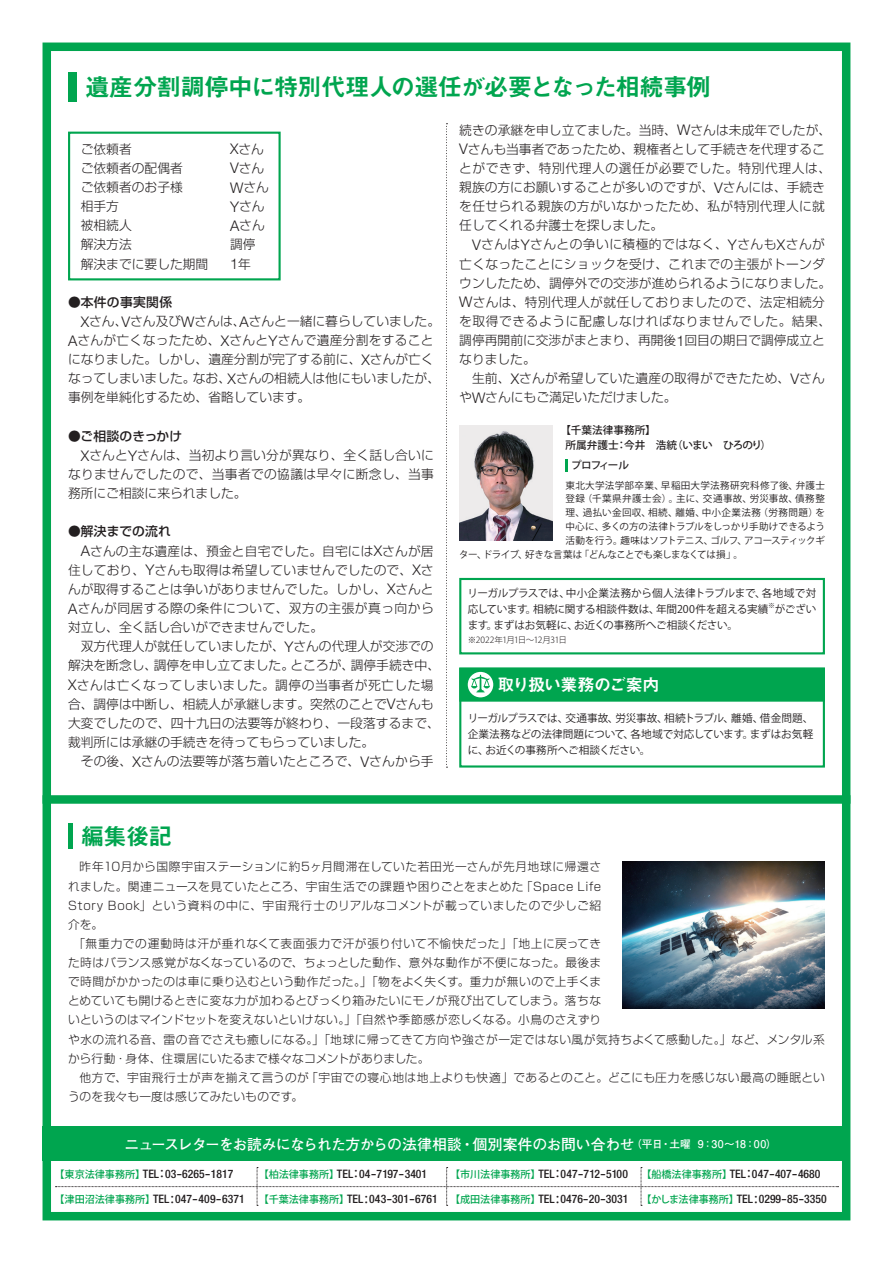
<style>
.page{position:relative;width:893px;height:1263px;background:#fff}
.page>*{position:absolute;margin:0;border:0;box-sizing:border-box;transform-origin:0 0}
.t1{font:24.45px "Midashi Go Pr 6 N MB31";letter-spacing:-.045em;color:#00a54f}
.t2{font:23.4px "Midashi Go Pr 6 N MB31";color:#00a54f}
.t3{font:16.95px "Midashi Go Pr 6 N MB31";letter-spacing:-.035em;color:#fff}
.t4{font:700 14.85px "Futo Go B101 Pr 6 N";letter-spacing:-.045em;color:#fff}
.t5{font:300 14.7px "Helvetica Neue";color:#231f20}
.t6{font:300 12.75px/19.2px "Shin Go Pr 6 N";letter-spacing:.005em;color:#231f20}
.t7{font:300 12.75px/19.2px "Shin Go Pr 6 N";letter-spacing:.025em;color:#231f20}
.t8{font:300 12.75px "Shin Go Pr 6 N";letter-spacing:.035em;color:#231f20}
.t9{font:300 12.75px "Shin Go Pr 6 N";letter-spacing:.04em;color:#231f20}
.t10{font:500 12.75px "Shin Go Pr 6 N";letter-spacing:.015em;color:#231f20}
.t11{font:300 11.7px "Shin Go Pr 6 N";letter-spacing:.03em;color:#231f20}
.t12{font:500 condensed 11.7px/25.5px "Helvetica Neue";color:#231f20}
.t13{font:300 11.7px "Shin Go Pr 6 N";letter-spacing:.055em;color:#231f20}
.t14{font:300 11.7px "Shin Go Pr 6 N";letter-spacing:.05em;color:#231f20}
.t15{font:300 11.7px "Shin Go Pr 6 N";letter-spacing:.01em;color:#231f20}
.t16{font:10.65px/15.9px "Koz Go Pr 6 N";letter-spacing:-.01em;color:#231f20}
.t17{font:500 10.65px/14.9px "Koz Go Pr 6 N";color:#231f20}
.t18{font:9.6px "Koz Go Pr 6 N";letter-spacing:.04em;color:#231f20}
.t19{font:9.6px "Koz Go Pr 6 N";letter-spacing:-.04em;color:#231f20}
.t20{font:9.6px "Koz Go Pr 6 N";letter-spacing:-.03em;color:#231f20}
.t21{font:9.6px "Koz Go Pr 6 N";letter-spacing:-.025em;color:#231f20}
.t22{font:9.6px "Koz Go Pr 6 N";letter-spacing:.035em;color:#231f20}
.t23{font:300 8.55px "Koz Go Pr 6 N";letter-spacing:-.05em;color:#231f20}
.t24{font:6.9px "Koz Go Pr 6 N";color:#231f20}
.s1{font-family:"Helvetica Neue";font-size:14.7px}
.s2{font-family:"Shin Go Pr 6 N";font-size:12.75px}
.s3{font-size:10.65px}
.s4{font-family:"Koz Go Pr 6 N";font-stretch:normal;font-size:10.05px;color:#00a54f}
.s5{font-family:"Koz Go Pr 6 N";font-stretch:normal}
</style>
<div class="page">
<div style="left:43px;top:43px;width:807px;height:1177px;border:9px solid #00a54f"></div>
<svg style="left:446px;top:123px;width:1px;height:645px"></svg>
<div style="left:43px;top:795px;width:807px;height:9px;background:#00a54f"></div>
<div style="left:43px;top:1127px;width:807px;height:34px;background:#00a54f"></div>
<svg style="left:55px;top:1167px;width:783px;height:39px"></svg>
<hr style="left:68px;top:823px;width:4px;height:25px;background:#00a54f">
<img style="left:622px;top:861px;width:203px;height:147px">
<div style="left:68px;top:72px;width:9px;height:30px;background:#00a54f"></div>
<div style="left:68px;top:132px;width:213px;height:148px;border:2px solid #00a54f"></div>
<div style="left:459px;top:578px;width:366px;height:76px;background:#fff;border:2px solid #00a54f"></div>
<img style="left:459px;top:426px;width:94px;height:114px">
<svg style="left:566px;top:459px;width:2px;height:13px"></svg>
<div style="left:459px;top:668px;width:366px;height:99px;background:#fff;border:2px solid #00a54f"></div>
<div style="left:459px;top:668px;width:366px;height:34px;background:#00a54f;border:2px solid #00a54f"></div>
<div style="left:468px;top:672px;width:25px;height:25px;background:#fff;border-radius:50%"></div>
<svg style="left:471px;top:674px;width:19px;height:19px"></svg>
<h1 class="t1" style="left:85px;top:68px;width:627px">遺産分割調停中に特別代理人の選任が必要となった相続事例</h1>
<p class="t6" style="left:81px;top:138px;width:53px">ご依頼者</p>
<p class="t6" style="left:230px;top:138px;width:35px"><span class="s1">X</span>さん</p>
<p class="t6" style="left:81px;top:157px;width:104px">ご依頼者の配偶者</p>
<p class="t6" style="left:230px;top:157px;width:36px"><span class="s1">V</span>さん</p>
<p class="t6" style="left:81px;top:176px;width:104px">ご依頼者のお子様</p>
<p class="t6" style="left:230px;top:176px;width:40px"><span class="s1">W</span>さん</p>
<p class="t6" style="left:81px;top:195px;width:40px">相手方</p>
<p class="t6" style="left:230px;top:195px;width:36px"><span class="s1">Y</span>さん</p>
<p class="t6" style="left:81px;top:215px;width:53px">被相続人</p>
<p class="t6" style="left:230px;top:215px;width:36px"><span class="s1">A</span>さん</p>
<p class="t6" style="left:81px;top:234px;width:53px">解決方法</p>
<p class="t6" style="left:230px;top:234px;width:27px">調停</p>
<p class="t6" style="left:81px;top:253px;width:129px">解決までに要した期間</p>
<p class="t5" style="left:230px;top:255px;width:22px">1<span class="s2">年</span></p>
<p class="t10" style="left:68px;top:291px;width:106px">●本件の事実関係</p>
<p class="t6" style="left:81px;top:310px;width:361px"><span class="s1">X</span>さん、<span class="s1">V</span>さん及び<span class="s1">W</span>さんは、<span class="s1">A</span>さんと一緒に暮らしていました。</p>
<p class="t6" style="left:68px;top:329px;width:367px"><span class="s1">A</span>さんが亡くなったため、<span class="s1">X</span>さんと<span class="s1">Y</span>さんで遺産分割をすること</p>
<p class="t6" style="left:68px;top:349px;width:367px">になりました。しかし、遺産分割が完了する前に、<span class="s1">X</span>さんが亡く</p>
<p class="t6" style="left:68px;top:368px;width:374px">なってしまいました。なお、<span class="s1">X</span>さんの相続人は他にもいましたが、</p>
<p class="t6" style="left:68px;top:387px;width:244px">事例を単純化するため、省略しています。</p>
<p class="t10" style="left:68px;top:425px;width:116px">●ご相談のきっかけ</p>
<p class="t6" style="left:81px;top:444px;width:354px"><span class="s1">X</span>さんと<span class="s1">Y</span>さんは、当初より言い分が異なり、全く話し合いに</p>
<p class="t7" style="left:68px;top:463px;width:367px">なりませんでしたので、当事者での協議は早々に断念し、当事</p>
<p class="t6" style="left:68px;top:483px;width:180px">務所にご相談に来られました。</p>
<p class="t10" style="left:68px;top:521px;width:104px">●解決までの流れ</p>
<p class="t6" style="left:81px;top:540px;width:354px"><span class="s1">A</span>さんの主な遺産は、預金と自宅でした。自宅には<span class="s1">X</span>さんが居</p>
<p class="t6" style="left:68px;top:559px;width:367px">住しており、<span class="s1">Y</span>さんも取得は希望していませんでしたので、<span class="s1">X</span>さ</p>
<p class="t6" style="left:68px;top:578px;width:367px">んが取得することは争いがありませんでした。しかし、<span class="s1">X</span>さんと</p>
<p class="t8" style="left:68px;top:598px;width:367px"><span class="s1">A</span>さんが同居する際の条件について、双方の主張が真っ向から</p>
<p class="t6" style="left:68px;top:616px;width:257px">対立し、全く話し合いができませんでした。</p>
<p class="t6" style="left:81px;top:636px;width:354px">双方代理人が就任していましたが、<span class="s1">Y</span>さんの代理人が交渉での</p>
<p class="t6" style="left:68px;top:655px;width:374px">解決を断念し、調停を申し立てました。ところが、調停手続き中、</p>
<p class="t9" style="left:68px;top:674px;width:367px"><span class="s1">X</span>さんは亡くなってしまいました。調停の当事者が死亡した場</p>
<p class="t6" style="left:68px;top:693px;width:367px">合、調停は中断し、相続人が承継します。突然のことで<span class="s1">V</span>さんも</p>
<p class="t6" style="left:68px;top:712px;width:373px">大変でしたので、四十九日の法要等が終わり、一段落するまで、</p>
<p class="t6" style="left:68px;top:731px;width:308px">裁判所には承継の手続きを待ってもらっていました。</p>
<p class="t6" style="left:81px;top:750px;width:354px">その後、<span class="s1">X</span>さんの法要等が落ち着いたところで、<span class="s1">V</span>さんから手</p>
<h2 class="t2" style="left:81px;top:817px;width:93px">編集後記</h2>
<p class="t6" style="left:459px;top:119px;width:374px">続きの承継を申し立てました。当時、<span class="s1">W</span>さんは未成年でしたが、<br><span class="s1">V</span>さんも当事者であったため、親権者として手続きを代理することができず、特別代理人の選任が必要でした。特別代理人は、親族の方にお願いすることが多いのですが、<span class="s1">V</span>さんには、手続きを任せられる親族の方がいなかったため、私が特別代理人に就任してくれる弁護士を探しました。</p>
<p class="t7" style="left:459px;top:234px;width:374px;text-indent:13px"><span class="s1">V</span>さんは<span class="s1">Y</span>さんとの争いに積極的ではなく、<span class="s1">Y</span>さんも<span class="s1">X</span>さんが亡くなったことにショックを受け、これまでの主張がトーンダウンしたため、調停外での交渉が進められるようになりました。<br><span class="s1">W</span>さんは、特別代理人が就任しておりましたので、法定相続分を取得できるように配慮しなければなりませんでした。結果、調停再開前に交渉がまとまり、再開後<span class="s1">1</span>回目の期日で調停成立となりました。</p>
<p class="t6" style="left:459px;top:368px;width:367px;text-indent:13px">生前、<span class="s1">X</span>さんが希望していた遺産の取得ができたため、<span class="s1">V</span>さんや<span class="s1">W</span>さんにもご満足いただけました。</p>
<p class="t17" style="left:566px;top:423px;width:207px;text-indent:-5px">【千葉法律事務所】<br>所属弁護士：今井　浩統（いまい　ひろのり）</p>
<p class="t22" style="left:566px;top:480px;width:261px">東北大学法学部卒業、早稲田大学法務研究科修了後、弁護士</p>
<p class="t18" style="left:566px;top:493px;width:261px">登録（千葉県弁護士会）。主に、交通事故、労災事故、債務整</p>
<p class="t18" style="left:566px;top:507px;width:261px">理、過払い金回収、相続、離婚、中小企業法務（労務問題）を</p>
<p class="t21" style="left:566px;top:521px;width:261px">中心に、多くの方の法律トラブルをしっかり手助けできるよう</p>
<p class="t20" style="left:566px;top:535px;width:261px">活動を行う。趣味はソフトテニス、ゴルフ、アコースティックギ</p>
<p class="t19" style="left:459px;top:549px;width:285px">ター、ドライブ、好きな言葉は「どんなことでも楽しまなくては損」。</p>
<p class="t17" style="left:571px;top:458px;width:59px">プロフィール</p>
<p class="t16" style="left:468px;top:586px;width:350px">リーガルプラスでは、中小企業法務から個人法律トラブルまで、各地域で対応しています。相続に関する相談件数は、年間200件を超える実績</p>
<p class="t24" style="left:768px;top:602px;width:8px">※</p>
<p class="t16" style="left:775px;top:602px;width:43px">がござい</p>
<p class="t16" style="left:468px;top:618px;width:272px">ます。まずはお気軽に、お近くの事務所へご相談ください。</p>
<p class="t23" style="left:468px;top:635px;width:101px">※2022年1月1日～12月31日</p>
<h3 class="t3" style="left:497px;top:671px;width:163px">取り扱い業務のご案内</h3>
<p class="t16" style="left:468px;top:710px;width:347px;text-align:justify">リーガルプラスでは、交通事故、労災事故、相続トラブル、離婚、借金問題、企業法務などの法律問題について、各地域で対応しています。まずはお気軽に、お近くの事務所へご相談ください。</p>
<p class="t11" style="left:80px;top:857px;width:523px">昨年10月から国際宇宙ステーションに約5ヶ月間滞在していた若田光一さんが先月地球に帰還さ</p>
<p class="t11" style="left:68px;top:876px;width:535px">れました。関連ニュースを見ていたところ、宇宙生活での課題や困りごとをまとめた「Space Life</p>
<p class="t13" style="left:68px;top:896px;width:535px">Story Book」という資料の中に、宇宙飛行士のリアルなコメントが載っていましたので少しご紹</p>
<p class="t11" style="left:68px;top:915px;width:37px">介を。</p>
<p class="t14" style="left:74px;top:934px;width:529px">「無重力での運動時は汗が垂れなくて表面張力で汗が張り付いて不愉快だった」「地上に戻ってき</p>
<p class="t11" style="left:68px;top:953px;width:535px">た時はバランス感覚がなくなっているので、ちょっとした動作、意外な動作が不便になった。最後ま</p>
<p class="t11" style="left:68px;top:972px;width:535px">で時間がかかったのは車に乗り込むという動作だった。」「物をよく失くす。重力が無いので上手くま</p>
<p class="t11" style="left:68px;top:991px;width:535px">とめていても開けるときに変な力が加わるとびっくり箱みたいにモノが飛び出てしてしまう。落ちな</p>
<p class="t11" style="left:68px;top:1010px;width:535px">いというのはマインドセットを変えないといけない。」「自然や季節感が恋しくなる。小鳥のさえずり</p>
<p class="t11" style="left:68px;top:1029px;width:758px">や水の流れる音、雷の音でさえも癒しになる。」「地球に帰ってきて方向や強さが一定ではない風が気持ちよくて感動した。」など、メンタル系</p>
<p class="t11" style="left:68px;top:1049px;width:363px">から行動・身体、住環居にいたるまで様々なコメントがありました。</p>
<p class="t11" style="left:80px;top:1068px;width:747px">他方で、宇宙飛行士が声を揃えて言うのが「宇宙での寝心地は地上よりも快適」であるとのこと。どこにも圧力を感じない最高の睡眠とい</p>
<p class="t15" style="left:68px;top:1087px;width:237px">うのを我々も一度は感じてみたいものです。</p>
<p class="t4" style="left:125px;top:1132px;width:654px">ニュースレターをお読みになられた方からの法律相談・個別案件のお問い合わせ<span class="s3">（平日・土曜 9：30〜18：00）</span></p>
<p class="t12" style="left:55px;top:1161px;width:192px"><span class="s4">【東京法律事務所】</span>TEL<span class="s5">：</span>03-6265-1817<span class="s4">【津田沼法律事務所】</span>TEL<span class="s5">：</span>047-409-6371</p>
<p class="t12" style="left:450px;top:1161px;width:180px"><span class="s4">【市川法律事務所】</span>TEL<span class="s5">：</span>047-712-5100<span class="s4">【成田法律事務所】</span>TEL<span class="s5">：</span>0476-20-3031</p>
<p class="t12" style="left:259px;top:1161px;width:181px"><span class="s4">【柏法律事務所】</span>TEL<span class="s5">：</span>04-7197-3401<span class="s4">【千葉法律事務所】</span>TEL<span class="s5">：</span>043-301-6761</p>
<p class="t12" style="left:641px;top:1161px;width:187px"><span class="s4">【船橋法律事務所】</span>TEL<span class="s5">：</span>047-407-4680<span class="s4">【かしま法律事務所】</span>TEL<span class="s5">：</span>0299-85-3350</p>
</div>
